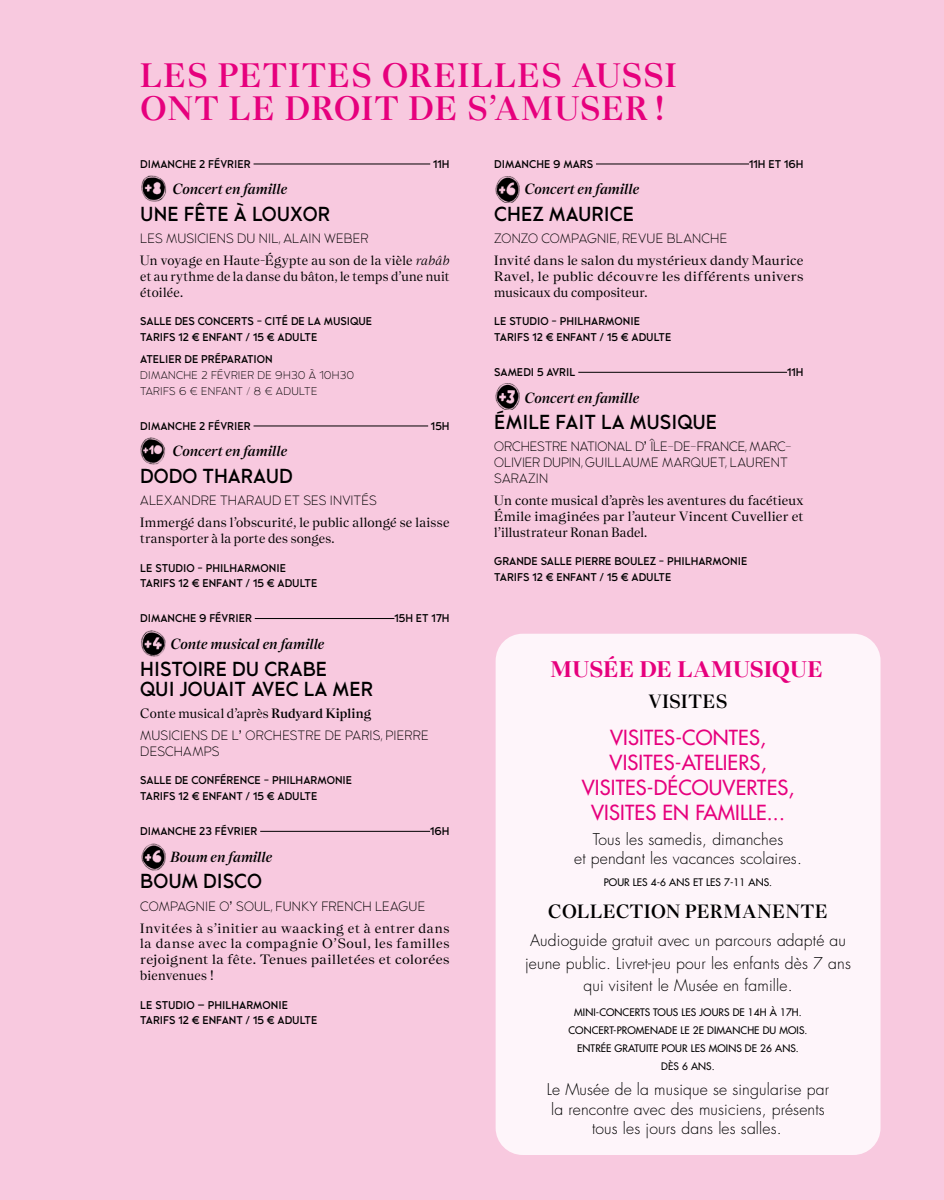
<style>
.page{position:relative;width:944px;height:1200px;background:#fff}
.page>*{position:absolute;margin:0;border:0;box-sizing:border-box;transform-origin:0 0}
._06_09_MENTION_LES_PETITES_OREILLES{font:600 33.75px/33.8px "Nantes";letter-spacing:.045em;color:#e6007d}
.LA_MUSIQUE_EN_FAMILLE{font:700 22.5px "Nantes";letter-spacing:.025em;color:#e6007d}
.TITRE_NOM_SPECTACLE__1{font:600 20.25px/20.2px "Philharmonique";color:#000}
.TYPE_DE_VISITE{font:500 20.25px/24.8px "Futura LTW1 G";letter-spacing:.01em;color:#e6007d;text-align:center}
.DEUXIEME_LIGNE___VISITE{font:600 19.12px "Nantes";letter-spacing:.035em;color:#000}
.DESCRIPTIF{font:300 15.75px/19.1px "Futura LTW1 G";letter-spacing:.01em;color:#000;text-align:center}
.SURTITRE{font:italic 600 14.62px "Nantes";color:#000}
.TEXTE_COURANT{font:13.5px/15.8px "Nantes";letter-spacing:.015em;color:#000;text-align:justify}
.DISTRIBUTION{font:13.5px/15.8px "Philharmonique";letter-spacing:.015em;color:#000}
.TEXTE_COURANT-2{font:13.5px/15.8px "Nantes";letter-spacing:.015em;color:#000;text-align:justify;scale:1.04 1}
.TEXTE_COURANT-3{font:13.5px/15.8px "Nantes";letter-spacing:.015em;color:#000;text-align:justify;scale:1.05 1}
.INFOS_PRATIQUES{font:600 11.25px/15.8px "Philharmonique";color:#000}
.DATE__3_pts{font:600 11.25px "Philharmonique";color:#000}
.INFOS_PRATIQUES-2{font:11.25px/15.8px "Philharmonique";letter-spacing:.03em;color:#000}
.MENTION_AGE{font:500 10.12px/18px "Futura LTW1 G";letter-spacing:.01em;color:#000;text-align:center}
.s1{font-style:italic}
.s2{font-weight:600}
</style>
<div class="page">
<div style="left:0;top:0;width:944px;height:1199px;background:#f8c9df"></div>
<div style="left:496px;top:633px;width:384px;height:521px;background:#fef5fa;border-radius:27px"></div>
<hr style="left:254px;top:163px;width:176px;height:1px;background:#000">
<img style="left:141px;top:175px;width:26px;height:27px">
<hr style="left:254px;top:425px;width:174px;height:1px;background:#000">
<img style="left:140px;top:437px;width:26px;height:28px">
<hr style="left:255px;top:618px;width:139px;height:1px;background:#000">
<img style="left:141px;top:630px;width:24px;height:27px">
<hr style="left:260px;top:830px;width:170px;height:1px;background:#000">
<img style="left:141px;top:843px;width:24px;height:27px">
<hr style="left:596px;top:163px;width:153px;height:1px;background:#000">
<img style="left:495px;top:176px;width:24px;height:27px">
<hr style="left:578px;top:372px;width:209px;height:1px;background:#000">
<img style="left:495px;top:383px;width:24px;height:27px">
<p class="_06_09_MENTION_LES_PETITES_OREILLES" style="left:140px;top:57px;width:537px">LES PETITES OREILLES AUSSI<br>ONT LE DROIT DE S’AMUSER !</p>
<p class="DATE__3_pts" style="left:140px;top:157px;width:112px">DIMANCHE 2 FÉVRIER</p>
<p class="DATE__3_pts" style="left:433px;top:157px;width:18px">11H</p>
<p class="SURTITRE" style="left:172px;top:178px;width:116px">Concert en famille</p>
<p class="TITRE_NOM_SPECTACLE__1" style="left:140px;top:203px;width:191px">UNE FÊTE À LOUXOR</p>
<p class="DISTRIBUTION" style="left:140px;top:230px;width:229px">LES MUSICIENS DU NIL, ALAIN WEBER</p>
<p class="TEXTE_COURANT" style="left:140px;top:252px;width:311px">Un voyage en Haute-Égypte au son de la vièle <span class="s1">rabâb </span>et au rythme de la danse du bâton, le temps d’une nuit étoilée.</p>
<p class="INFOS_PRATIQUES" style="left:140px;top:313px;width:233px">SALLE DES CONCERTS - CITÉ DE LA MUSIQUE<br>TARIFS 12 € ENFANT / 15 € ADULTE</p>
<p class="INFOS_PRATIQUES-2" style="left:140px;top:351px;width:215px"><span class="s2">ATELIER DE PRÉPARATION<br></span>DIMANCHE 2 FÉVRIER DE 9H30 À 10H30<br>TARIFS 6 € ENFANT / 8 € ADULTE</p>
<p class="DATE__3_pts" style="left:140px;top:419px;width:112px">DIMANCHE 2 FÉVRIER</p>
<p class="DATE__3_pts" style="left:431px;top:419px;width:20px">15H</p>
<p class="SURTITRE" style="left:172px;top:440px;width:116px">Concert en famille</p>
<p class="TITRE_NOM_SPECTACLE__1" style="left:140px;top:465px;width:154px">DODO THARAUD</p>
<p class="DISTRIBUTION" style="left:140px;top:492px;width:238px">ALEXANDRE THARAUD ET SES INVITÉS</p>
<p class="TEXTE_COURANT" style="left:140px;top:514px;width:311px">Immergé dans l’obscurité, le public allongé se laisse transporter à la porte des songes.</p>
<p class="INFOS_PRATIQUES" style="left:140px;top:559px;width:179px">LE STUDIO - PHILHARMONIE<br>TARIFS 12 € ENFANT / 15 € ADULTE</p>
<p class="DATE__3_pts" style="left:140px;top:611px;width:113px">DIMANCHE 9 FÉVRIER</p>
<p class="DATE__3_pts" style="left:394px;top:611px;width:57px">15H ET 17H</p>
<p class="SURTITRE" style="left:171px;top:632px;width:155px">Conte musical en famille</p>
<p class="TITRE_NOM_SPECTACLE__1" style="left:140px;top:657px;width:234px">HISTOIRE DU CRABE<br>QUI JOUAIT AVEC LA MER</p>
<p class="TEXTE_COURANT" style="left:140px;top:704px;width:232px">Conte musical d’après <span class="s2">Rudyard Kipling</span></p>
<p class="DISTRIBUTION" style="left:140px;top:727px;width:290px">MUSICIENS DE L’ORCHESTRE DE PARIS, PIERRE<br>DESCHAMPS</p>
<p class="INFOS_PRATIQUES" style="left:140px;top:772px;width:213px">SALLE DE CONFÉRENCE - PHILHARMONIE<br>TARIFS 12 € ENFANT / 15 € ADULTE</p>
<p class="DATE__3_pts" style="left:140px;top:824px;width:119px">DIMANCHE 23 FÉVRIER</p>
<p class="DATE__3_pts" style="left:430px;top:824px;width:21px">16H</p>
<p class="SURTITRE" style="left:171px;top:845px;width:103px">Boum en famille</p>
<p class="TITRE_NOM_SPECTACLE__1" style="left:140px;top:870px;width:123px">BOUM DISCO</p>
<p class="DISTRIBUTION" style="left:140px;top:897px;width:286px">COMPAGNIE O’SOUL, FUNKY FRENCH LEAGUE</p>
<p class="TEXTE_COURANT-2" style="left:140px;top:919px;width:299px">Invitées à s’initier au waacking et à entrer dans la danse avec la compagnie O’Soul, les familles rejoignent la fête. Tenues pailletées et colorées bienvenues !</p>
<p class="INFOS_PRATIQUES" style="left:140px;top:996px;width:179px">LE STUDIO – PHILHARMONIE<br>TARIFS 12 € ENFANT / 15 € ADULTE</p>
<p class="DATE__3_pts" style="left:494px;top:157px;width:100px">DIMANCHE 9 MARS</p>
<p class="DATE__3_pts" style="left:749px;top:157px;width:56px">11H ET 16H</p>
<p class="SURTITRE" style="left:525px;top:178px;width:116px">Concert en famille</p>
<p class="TITRE_NOM_SPECTACLE__1" style="left:494px;top:203px;width:141px">CHEZ MAURICE</p>
<p class="DISTRIBUTION" style="left:494px;top:230px;width:235px">ZONZO COMPAGNIE, REVUE BLANCHE</p>
<p class="TEXTE_COURANT-3" style="left:494px;top:252px;width:296px">Invité dans le salon du mystérieux dandy Maurice Ravel, le public découvre les différents univers musicaux du compositeur.</p>
<p class="INFOS_PRATIQUES" style="left:494px;top:313px;width:179px">LE STUDIO - PHILHARMONIE<br>TARIFS 12 € ENFANT / 15 € ADULTE</p>
<p class="DATE__3_pts" style="left:494px;top:365px;width:83px">SAMEDI 5 AVRIL</p>
<p class="DATE__3_pts" style="left:787px;top:365px;width:18px">11H</p>
<p class="SURTITRE" style="left:525px;top:386px;width:116px">Concert en famille</p>
<p class="TITRE_NOM_SPECTACLE__1" style="left:494px;top:411px;width:224px">ÉMILE FAIT LA MUSIQUE</p>
<p class="DISTRIBUTION" style="left:494px;top:438px;width:299px">ORCHESTRE NATIONAL D’ÎLE-DE-FRANCE, MARC-<br>OLIVIER DUPIN, GUILLAUME MARQUET, LAURENT<br>SARAZIN</p>
<p class="TEXTE_COURANT" style="left:494px;top:492px;width:311px">Un conte musical d’après les aventures du facétieux Émile imaginées par l’auteur Vincent Cuvellier et l’illustrateur Ronan Badel.</p>
<p class="INFOS_PRATIQUES" style="left:494px;top:553px;width:255px">GRANDE SALLE PIERRE BOULEZ - PHILHARMONIE<br>TARIFS 12 € ENFANT / 15 € ADULTE</p>
<p class="LA_MUSIQUE_EN_FAMILLE" style="left:551px;top:651px;width:274px">MUSÉE DE LAMUSIQUE</p>
<p class="DEUXIEME_LIGNE___VISITE" style="left:649px;top:687px;width:80px">VISITES</p>
<p class="TYPE_DE_VISITE" style="left:582px;top:723px;width:214px">VISITES-CONTES,<br>VISITES-ATELIERS,<br>VISITES-DÉCOUVERTES,<br>VISITES EN FAMILLE...</p>
<p class="DESCRIPTIF" style="left:574px;top:828px;width:229px">Tous les samedis, dimanches<br>et pendant les vacances scolaires.</p>
<p class="MENTION_AGE" style="left:604px;top:872px;width:170px">POUR LES 4-6 ANS ET LES 7-11 ANS.</p>
<p class="DEUXIEME_LIGNE___VISITE" style="left:548px;top:896px;width:281px">COLLECTION PERMANENTE</p>
<p class="DESCRIPTIF" style="left:525px;top:928px;width:327px;line-height:22.5px">Audioguide gratuit avec un parcours adapté au jeune public. Livret-jeu pour les enfants dès 7 ans qui visitent le Musée en famille.</p>
<p class="MENTION_AGE" style="left:568px;top:1001px;width:241px">MINI-CONCERTS TOUS LES JOURS DE 14H À 17H.<br>CONCERT-PROMENADE LE 2E DIMANCHE DU MOIS.<br>ENTRÉE GRATUITE POUR LES MOINS DE 26 ANS.<br>DÈS 6 ANS.</p>
<p class="DESCRIPTIF" style="left:547px;top:1078px;width:284px">Le Musée de la musique se singularise par la rencontre avec des musiciens, présents tous les jours dans les salles.</p>
</div>
